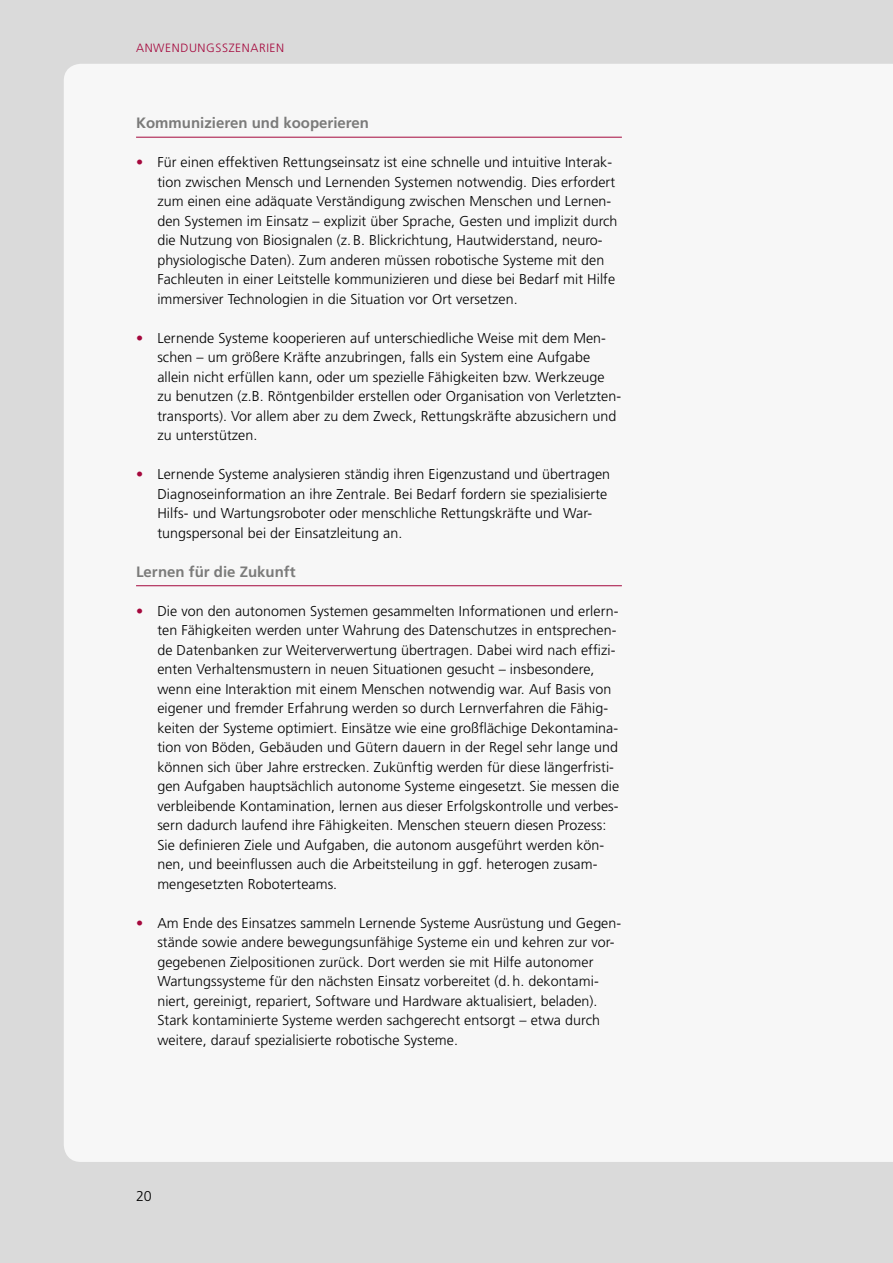
<style>
.page{position:relative;width:893px;height:1263px;background:#dadada}
.page>*{position:absolute;margin:0;border:0;box-sizing:border-box;transform-origin:0 0}
.t1{font:700 15px "Frutiger CE";color:#7b7b7a}
.t2{font:300 14.25px/19.5px "Frutiger";letter-spacing:.005em;color:#000}
.t3{font:300 12px "Frutiger CE";letter-spacing:.05em;color:#a5083d}
.s1{color:#a5083d}
</style>
<div class="page">
<div style="left:64px;top:64px;width:829px;height:1098px;background:#f7f7f7"></div>
<hr style="left:136px;top:137px;width:486px;height:1px;background:#a5083d">
<hr style="left:136px;top:585px;width:486px;height:1px;background:#a5083d">
<p class="t3" style="left:136px;top:41px;width:150px">ANWENDUNGSSZENARIEN</p>
<p class="t1" style="left:136px;top:114px;width:234px">Kommunizieren und kooperieren</p>
<p class="t2" style="left:157px;top:153px;width:462px;text-indent:-21px"><span class="s1">•</span> Für einen effektiven Rettungseinsatz ist eine schnelle und intuitive Interak&shy;tion zwischen Mensch und Lernenden Systemen notwendig. Dies erfordert zum einen eine adäquate Verständigung zwischen Menschen und Lernen&shy;den Systemen im Einsatz – explizit über Sprache, Gesten und implizit durch die Nutzung von Biosignalen (z.B. Blickrichtung, Hautwiderstand, neuro&shy;physiologische Daten). Zum anderen müssen robotische Systeme mit den Fachleuten in einer Leitstelle kommunizieren und diese bei Bedarf mit Hilfe immersiver Technologien in die Situation vor Ort versetzen.</p>
<p class="t2" style="left:157px;top:328px;width:465px;text-indent:-21px"><span class="s1">•</span> Lernende Systeme kooperieren auf unterschiedliche Weise mit dem Men&shy;schen – um größere Kräfte anzubringen, falls ein System eine Aufgabe allein nicht erfüllen kann, oder um spezielle Fähigkeiten bzw. Werkzeuge zu benutzen (z.B. Röntgenbilder erstellen oder Organisation von Verletzten&shy;transports). Vor allem aber zu dem Zweck, Rettungskräfte abzusichern und zu unterstützen.</p>
<p class="t2" style="left:157px;top:465px;width:454px;text-indent:-21px"><span class="s1">•</span> Lernende Systeme analysieren ständig ihren Eigenzustand und übertragen Diagnoseinformation an ihre Zentrale. Bei Bedarf fordern sie spezialisierte Hilfs- und Wartungsroboter oder menschliche Rettungskräfte und War&shy;tungspersonal bei der Einsatzleitung an.</p>
<p class="t1" style="left:136px;top:563px;width:161px">Lernen für die Zukunft</p>
<p class="t2" style="left:157px;top:601px;width:463px;text-indent:-21px"><span class="s1">•</span> Die von den autonomen Systemen gesammelten Informationen und erlern&shy;ten Fähigkeiten werden unter Wahrung des Datenschutzes in entsprechen&shy;de Datenbanken zur Weiterverwertung übertragen. Dabei wird nach effizi&shy;enten Verhaltensmustern in neuen Situationen gesucht – insbesondere, wenn eine Interaktion mit einem Menschen notwendig war. Auf Basis von eigener und fremder Erfahrung werden so durch Lernverfahren die Fähig&shy;keiten der Systeme optimiert. Einsätze wie eine großflächige Dekontamina&shy;tion von Böden, Gebäuden und Gütern dauern in der Regel sehr lange und können sich über Jahre erstrecken. Zukünftig werden für diese längerfristi&shy;gen Aufgaben hauptsächlich autonome Systeme eingesetzt. Sie messen die verbleibende Kontamination, lernen aus dieser Erfolgskontrolle und verbes&shy;sern dadurch laufend ihre Fähigkeiten. Menschen steuern diesen Prozess:<br>Sie definieren Ziele und Aufgaben, die autonom ausgeführt werden kön&shy;nen, und beeinflussen auch die Arbeitsteilung in ggf. heterogen zusam&shy;mengesetzten Roboterteams.</p>
<p class="t2" style="left:157px;top:913px;width:464px;text-indent:-21px"><span class="s1">•</span> Am Ende des Einsatzes sammeln Lernende Systeme Ausrüstung und Gegen&shy;stände sowie andere bewegungsunfähige Systeme ein und kehren zur vor&shy;gegebenen Zielpositionen zurück. Dort werden sie mit Hilfe autonomer Wartungssysteme für den nächsten Einsatz vorbereitet (d.h. dekontami&shy;niert, gereinigt, repariert, Software und Hardware aktualisiert, beladen).<br>Stark kontaminierte Systeme werden sachgerecht entsorgt – etwa durch weitere, darauf spezialisierte robotische Systeme.</p>
<p class="t2" style="left:136px;top:1186px;width:17px">20</p>
</div>
